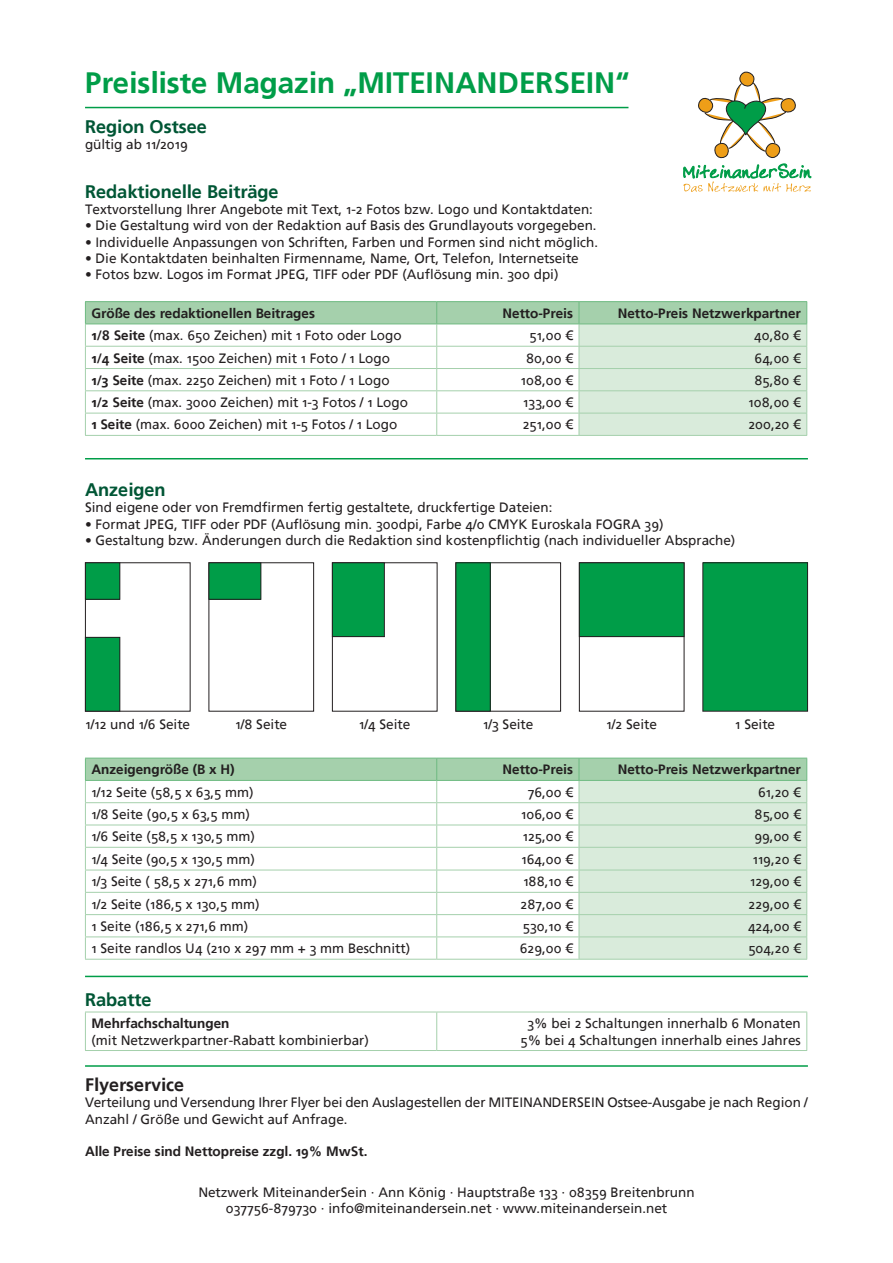
<style>
.page{position:relative;width:893px;height:1263px;background:#fff}
.page>*{position:absolute;margin:0;border:0;box-sizing:border-box;transform-origin:0 0}
.t1{font:700 29.4px "Frutiger Linotype";color:#009d48}
.t2{font:700 18.15px "Frutiger Linotype";color:#005635}
.t3{font:700 18px "Frutiger Linotype";color:#231f20}
.t4{font:13.5px/16.2px "Frutiger Linotype";color:#231f20;text-align:center}
.t5{font:700 13.5px "Frutiger Linotype";color:#231f20}
.s1{font-weight:700}
</style>
<div class="page">
<svg style="left:683px;top:72px;width:128px;height:120px"></svg>
<hr style="left:85px;top:458px;width:723px;height:1px;background:#009d48">
<hr style="left:85px;top:435px;width:352px;height:1px;background:#a5d0ac">
<hr style="left:437px;top:435px;width:142px;height:1px;background:#a5d0ac">
<hr style="left:579px;top:435px;width:228px;height:1px;background:#a5d0ac">
<hr style="left:85px;top:301px;width:352px;height:1px;background:#6eba81">
<hr style="left:437px;top:301px;width:142px;height:1px;background:#6eba81">
<hr style="left:579px;top:301px;width:228px;height:1px;background:#6eba81">
<svg style="left:85px;top:302px;width:722px;height:133px"></svg>
<hr style="left:85px;top:324px;width:352px;height:1px;background:#6eba81">
<hr style="left:437px;top:324px;width:142px;height:1px;background:#6eba81">
<hr style="left:579px;top:324px;width:228px;height:1px;background:#6eba81">
<div style="left:85px;top:562px;width:106px;height:149px;border:1px solid #231f20"></div>
<div style="left:209px;top:562px;width:105px;height:149px;border:1px solid #231f20"></div>
<div style="left:332px;top:562px;width:105px;height:149px;border:1px solid #231f20"></div>
<div style="left:455px;top:562px;width:106px;height:149px;border:1px solid #231f20"></div>
<div style="left:703px;top:563px;width:104px;height:148px;background:#009d48"></div>
<div style="left:702px;top:562px;width:106px;height:149px;border:1px solid #231f20"></div>
<div style="left:579px;top:563px;width:105px;height:74px;background:#009d48"></div>
<div style="left:579px;top:562px;width:105px;height:75px;border:1px solid #231f20"></div>
<div style="left:332px;top:563px;width:52px;height:74px;background:#009d48"></div>
<div style="left:332px;top:562px;width:53px;height:75px;border:1px solid #231f20"></div>
<div style="left:456px;top:563px;width:34px;height:148px;background:#009d48"></div>
<div style="left:455px;top:562px;width:36px;height:149px;border:1px solid #231f20"></div>
<div style="left:209px;top:563px;width:52px;height:36px;background:#009d48"></div>
<div style="left:209px;top:562px;width:52px;height:38px;border:1px solid #231f20"></div>
<div style="left:85px;top:563px;width:35px;height:36px;background:#009d48"></div>
<div style="left:85px;top:562px;width:35px;height:38px;border:1px solid #231f20"></div>
<div style="left:85px;top:637px;width:35px;height:74px;background:#009d48"></div>
<div style="left:85px;top:637px;width:35px;height:74px;border:1px solid #231f20"></div>
<hr style="left:85px;top:107px;width:543px;height:1px;background:#009d48">
<hr style="left:85px;top:959px;width:352px;height:1px;background:#a5d0ac">
<hr style="left:437px;top:959px;width:142px;height:1px;background:#a5d0ac">
<hr style="left:579px;top:959px;width:228px;height:1px;background:#a5d0ac">
<svg style="left:85px;top:758px;width:722px;height:201px"></svg>
<hr style="left:85px;top:780px;width:352px;height:1px;background:#6eba81">
<hr style="left:437px;top:780px;width:142px;height:1px;background:#6eba81">
<hr style="left:579px;top:780px;width:228px;height:1px;background:#6eba81">
<hr style="left:85px;top:976px;width:723px;height:1px;background:#009d48">
<hr style="left:85px;top:1012px;width:352px;height:1px;background:#a5d0ac">
<hr style="left:85px;top:1012px;width:1px;height:38px;background:#a5d0ac">
<hr style="left:437px;top:1012px;width:370px;height:1px;background:#a5d0ac">
<hr style="left:436px;top:1012px;width:1px;height:38px;background:#a5d0ac">
<hr style="left:806px;top:1012px;width:1px;height:38px;background:#a5d0ac">
<hr style="left:85px;top:1050px;width:352px;height:1px;background:#a5d0ac">
<hr style="left:437px;top:1050px;width:370px;height:1px;background:#a5d0ac">
<hr style="left:85px;top:1065px;width:723px;height:2px;background:#009d48">
<h1 class="t1" style="left:85px;top:65px;width:546px">Preisliste Magazin „MITEINANDERSEIN“</h1>
<h2 class="t2" style="left:85px;top:115px;width:124px">Region Ostsee</h2>
<p class="t4" style="left:85px;top:136px;width:104px">gültig ab 11/2019</p>
<h2 class="t2" style="left:85px;top:181px;width:195px">Redaktionelle Beiträge</h2>
<p class="t4" style="left:85px;top:201px;width:509px">Textvorstellung Ihrer Angebote mit Text, 1-2 Fotos bzw. Logo und Kontaktdaten:</p>
<p class="t4" style="left:85px;top:218px;width:513px">• Die Gestaltung wird von der Redaktion auf Basis des Grundlayouts vorgegeben.</p>
<p class="t4" style="left:85px;top:234px;width:515px">• Individuelle Anpassungen von Schriften, Farben und Formen sind nicht möglich.</p>
<p class="t4" style="left:85px;top:250px;width:495px">• Die Kontaktdaten beinhalten Firmenname, Name, Ort, Telefon, Internetseite</p>
<p class="t4" style="left:85px;top:266px;width:475px">• Fotos bzw. Logos im Format JPEG, TIFF oder PDF (Auflösung min. 300 dpi)</p>
<p class="t5" style="left:91px;top:305px;width:225px">Größe des redaktionellen Beitrages</p>
<p class="t5" style="left:502px;top:305px;width:72px">Netto-Preis</p>
<p class="t5" style="left:618px;top:305px;width:185px">Netto-Preis Netzwerkpartner</p>
<p class="t4" style="left:91px;top:327px;width:312px"><span class="s1">1/8 Seite</span> (max. 650 Zeichen) mit 1 Foto oder Logo</p>
<p class="t4" style="left:530px;top:327px;width:45px">51,00 €</p>
<p class="t4" style="left:754px;top:327px;width:48px">40,80 €</p>
<p class="t4" style="left:91px;top:350px;width:300px"><span class="s1">1/4 Seite</span> (max. 1500 Zeichen) mit 1 Foto / 1 Logo</p>
<p class="t4" style="left:526px;top:350px;width:48px">80,00 €</p>
<p class="t4" style="left:755px;top:350px;width:48px">64,00 €</p>
<p class="t4" style="left:91px;top:372px;width:300px"><span class="s1">1/3 Seite</span> (max. 2250 Zeichen) mit 1 Foto / 1 Logo</p>
<p class="t4" style="left:521px;top:372px;width:54px">108,00 €</p>
<p class="t4" style="left:754px;top:372px;width:48px">85,80 €</p>
<p class="t4" style="left:91px;top:394px;width:318px"><span class="s1">1/2 Seite</span> (max. 3000 Zeichen) mit 1-3 Fotos / 1 Logo</p>
<p class="t4" style="left:523px;top:394px;width:51px">133,00 €</p>
<p class="t4" style="left:749px;top:394px;width:54px">108,00 €</p>
<p class="t4" style="left:91px;top:417px;width:307px"><span class="s1">1 Seite</span> (max. 6000 Zeichen) mit 1-5 Fotos / 1 Logo</p>
<p class="t4" style="left:523px;top:417px;width:52px">251,00 €</p>
<p class="t4" style="left:748px;top:417px;width:54px">200,20 €</p>
<h2 class="t2" style="left:85px;top:479px;width:82px">Anzeigen</h2>
<p class="t4" style="left:85px;top:500px;width:469px">Sind eigene oder von Fremdfirmen fertig gestaltete, druckfertige Dateien:</p>
<p class="t4" style="left:85px;top:516px;width:580px">• Format JPEG, TIFF oder PDF (Auflösung min. 300dpi, Farbe 4/0 CMYK Euroskala FOGRA 39)</p>
<p class="t4" style="left:85px;top:532px;width:652px">• Gestaltung bzw. Änderungen durch die Redaktion sind kostenpflichtig (nach individueller Absprache)</p>
<p class="t4" style="left:85px;top:717px;width:106px">1/12 und 1/6 Seite</p>
<p class="t4" style="left:235px;top:717px;width:53px">1/8 Seite</p>
<p class="t4" style="left:359px;top:717px;width:53px">1/4 Seite</p>
<p class="t4" style="left:483px;top:717px;width:52px">1/3 Seite</p>
<p class="t4" style="left:606px;top:717px;width:52px">1/2 Seite</p>
<p class="t4" style="left:735px;top:717px;width:41px">1 Seite</p>
<p class="t5" style="left:91px;top:761px;width:145px">Anzeigengröße (B x H)</p>
<p class="t5" style="left:502px;top:761px;width:72px">Netto-Preis</p>
<p class="t5" style="left:618px;top:761px;width:185px">Netto-Preis Netzwerkpartner</p>
<p class="t4" style="left:91px;top:784px;width:164px">1/12 Seite (58,5 x 63,5 mm)</p>
<p class="t4" style="left:528px;top:784px;width:47px">76,00 €</p>
<p class="t4" style="left:758px;top:784px;width:44px">61,20 €</p>
<p class="t4" style="left:91px;top:806px;width:160px">1/8 Seite (90,5 x 63,5 mm)</p>
<p class="t4" style="left:521px;top:806px;width:53px">106,00 €</p>
<p class="t4" style="left:755px;top:806px;width:48px">85,00 €</p>
<p class="t4" style="left:91px;top:828px;width:165px">1/6 Seite (58,5 x 130,5 mm)</p>
<p class="t4" style="left:523px;top:828px;width:52px">125,00 €</p>
<p class="t4" style="left:754px;top:828px;width:48px">99,00 €</p>
<p class="t4" style="left:91px;top:851px;width:165px">1/4 Seite (90,5 x 130,5 mm)</p>
<p class="t4" style="left:521px;top:851px;width:53px">164,00 €</p>
<p class="t4" style="left:753px;top:851px;width:50px">119,20 €</p>
<p class="t4" style="left:91px;top:873px;width:167px">1/3 Seite ( 58,5 x 271,6 mm)</p>
<p class="t4" style="left:523px;top:873px;width:51px">188,10 €</p>
<p class="t4" style="left:750px;top:873px;width:52px">129,00 €</p>
<p class="t4" style="left:91px;top:896px;width:170px">1/2 Seite (186,5 x 130,5 mm)</p>
<p class="t4" style="left:521px;top:896px;width:54px">287,00 €</p>
<p class="t4" style="left:749px;top:896px;width:54px">229,00 €</p>
<p class="t4" style="left:91px;top:918px;width:158px">1 Seite (186,5 x 271,6 mm)</p>
<p class="t4" style="left:523px;top:918px;width:52px">530,10 €</p>
<p class="t4" style="left:748px;top:918px;width:54px">424,00 €</p>
<p class="t4" style="left:91px;top:940px;width:320px">1 Seite randlos U4 (210 x 297 mm + 3 mm Beschnitt)</p>
<p class="t4" style="left:520px;top:940px;width:55px">629,00 €</p>
<p class="t4" style="left:748px;top:940px;width:54px">504,20 €</p>
<h2 class="t2" style="left:85px;top:988px;width:68px">Rabatte</h2>
<p class="t5" style="left:91px;top:1015px;width:139px">Mehrfachschaltungen</p>
<p class="t4" style="left:91px;top:1032px;width:279px">(mit Netzwerkpartner-Rabatt kombinierbar)</p>
<p class="t4" style="left:520px;top:1015px;width:282px">3% bei 2 Schaltungen innerhalb 6 Monaten<br>5% bei 4 Schaltungen innerhalb eines Jahres</p>
<h3 class="t3" style="left:85px;top:1074px;width:101px">Flyerservice</h3>
<p class="t4" style="left:85px;top:1094px;width:724px;text-align:left">Verteilung und Versendung Ihrer Flyer bei den Auslagestellen der MITEINANDERSEIN Ostsee-Ausgabe je nach Region /<br>Anzahl / Größe und Gewicht auf Anfrage.</p>
<p class="t5" style="left:85px;top:1143px;width:284px">Alle Preise sind Nettopreise zzgl. 19% MwSt.</p>
<p class="t4" style="left:198px;top:1184px;width:498px">Netzwerk MiteinanderSein · Ann König · Hauptstraße 133 · 08359 Breitenbrunn<br>037756-879730 · info@miteinandersein.net · www.miteinandersein.net</p>
</div>
